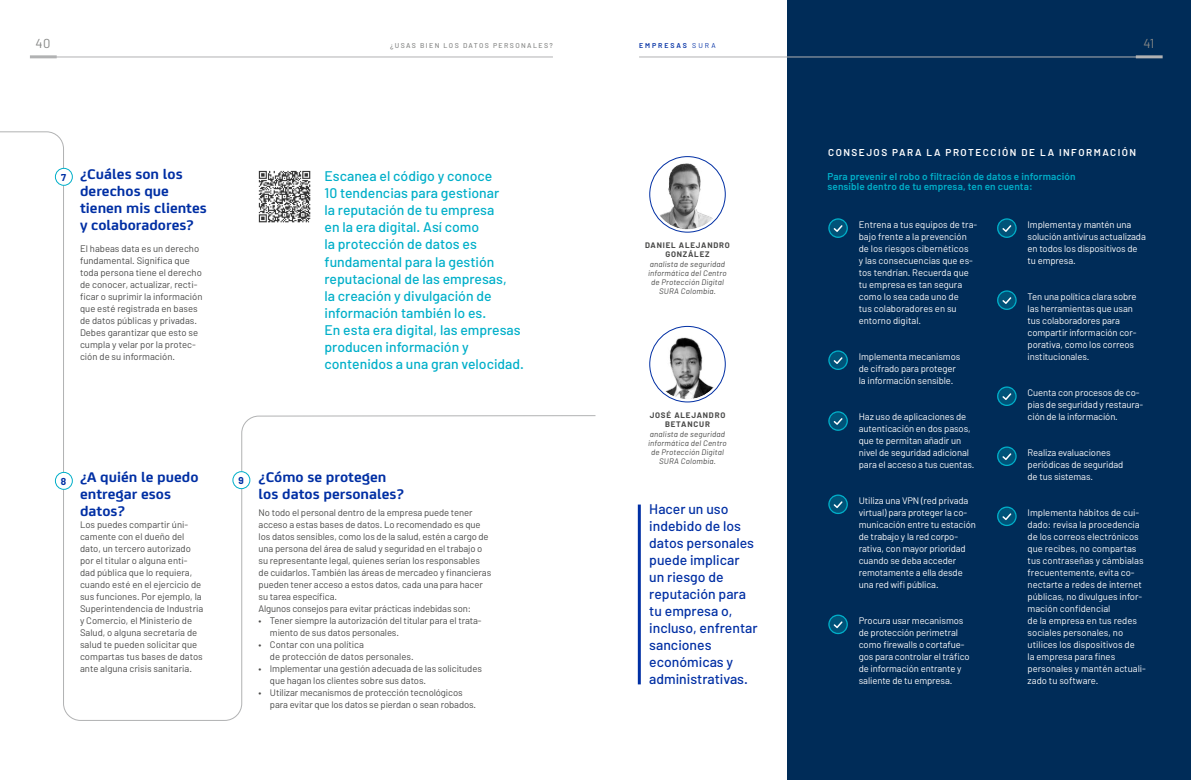
<style>
.page{position:relative;width:1191px;height:780px;background:#fff}
.page>*{position:absolute;margin:0;border:0;box-sizing:border-box;transform-origin:0 0}
.t1{font:700 15px/17px "FS Joey";color:#002fa4;scale:1.09 1}
.t2{font:500 14px/17px "Barlow";color:#00afc9}
.t3{font:500 14px/17px "Barlow";color:#002fa4}
.t4{font:13px "Barlow";color:#868786}
.t5{font:600 10px/10.5px "Barlow";letter-spacing:.01em;color:#00afc9}
.t6{font:600 10px "Barlow";letter-spacing:.15em;color:#fff}
.t7{font:700 10px "Barlow";color:#002fa4}
.t8{font:9.5px/12px "Barlow";letter-spacing:-.01em;color:#fff}
.t9{font:9.5px/12px "Barlow";letter-spacing:-.01em;color:#484847}
.t10{font:italic 8px/9px "Barlow";letter-spacing:.02em;color:#484847;text-align:center}
.t11{font:700 8px/9px "Barlow";letter-spacing:.1em;color:#484847;text-align:center}
.t12{font:500 7px "Barlow";letter-spacing:.2em;color:#868786}
.t13{font:600 7px "Barlow";letter-spacing:.28em;color:#002fa4}
.s1{font-weight:400}
</style>
<div class="page">
<div style="left:787px;top:0;width:404px;height:780px;background:#002c58"></div>
<hr style="left:30px;top:57px;width:523px;height:1px;background:#b1b2b3">
<hr style="left:639px;top:57px;width:522px;height:1px;background:#b1b2b3">
<hr style="left:30px;top:55px;width:27px;height:3px;background:#b1b2b3">
<hr style="left:1135px;top:55px;width:27px;height:3px;background:#b1b2b3">
<img style="left:652px;top:329px;width:70px;height:70px;border-radius:35px">
<div style="left:649px;top:326px;width:77px;height:76px;border:3px solid #fff;border-radius:50%"></div>
<div style="left:649px;top:326px;width:76px;height:76px;border:1px solid #002fa4;border-radius:50%"></div>
<img style="left:653px;top:160px;width:65px;height:69px">
<div style="left:649px;top:156px;width:77px;height:77px;border:3px solid #fff;border-radius:50%"></div>
<div style="left:649px;top:156px;width:76px;height:76px;border:1px solid #002fa4;border-radius:50%"></div>
<svg style="left:0;top:131px;width:596px;height:589px"></svg>
<div style="left:55px;top:168px;width:17px;height:17px;background:#fff;border-radius:50%"></div>
<div style="left:55px;top:168px;width:18px;height:17px;border:1px solid #00afc9;border-radius:50%"></div>
<div style="left:55px;top:472px;width:17px;height:17px;background:#fff;border-radius:50%"></div>
<div style="left:55px;top:472px;width:18px;height:17px;border:1px solid #00afc9;border-radius:50%"></div>
<div style="left:233px;top:471px;width:17px;height:17px;background:#fff;border-radius:50%"></div>
<div style="left:233px;top:471px;width:17px;height:18px;border:1px solid #00afc9;border-radius:50%"></div>
<hr style="left:638px;top:504px;width:3px;height:180px;background:#002fa4">
<svg style="left:828px;top:218px;width:20px;height:20px"></svg>
<svg style="left:828px;top:350px;width:20px;height:20px"></svg>
<svg style="left:828px;top:411px;width:20px;height:20px"></svg>
<svg style="left:828px;top:494px;width:20px;height:20px"></svg>
<svg style="left:828px;top:614px;width:20px;height:20px"></svg>
<svg style="left:997px;top:218px;width:19px;height:20px"></svg>
<svg style="left:997px;top:290px;width:19px;height:20px"></svg>
<svg style="left:997px;top:386px;width:19px;height:20px"></svg>
<svg style="left:997px;top:446px;width:19px;height:20px"></svg>
<svg style="left:997px;top:506px;width:19px;height:20px"></svg>
<img style="left:258px;top:170px;width:53px;height:53px">
<h3 class="t4" style="left:36px;top:35px;width:16px">40</h3>
<p class="t12" style="left:390px;top:41px;width:164px">¿USAS BIEN LOS DATOS PERSONALES?</p>
<p class="t13" style="left:639px;top:41px;width:78px">EMPRESAS <span class="s1">SURA</span></p>
<h3 class="t4" style="left:1143px;top:35px;width:12px">41</h3>
<p class="t7" style="left:61px;top:171px;width:6px">7</p>
<h1 class="t1" style="left:80px;top:165px;width:118px">¿Cuáles son los derechos que tienen mis clientes y colaboradores?</h1>
<p class="t9" style="left:80px;top:242px;width:124px">El habeas data es un derecho fundamental. Significa que toda persona tiene el derecho de conocer, actualizar, recti&shy;ficar o suprimir la información que esté registrada en bases de datos públicas y privadas.<br>Debes garantizar que esto se cumpla y velar por la protec&shy;ción de su información.</p>
<p class="t2" style="left:324px;top:168px;width:201px">Escanea el código y conoce<br>10 tendencias para gestionar<br>la reputación de tu empresa<br>en la era digital. Así como<br>la protección de datos es fundamental para la gestión reputacional de las empresas,<br>la creación y divulgación de información también lo es.<br>En esta era digital, las empresas producen información y contenidos a una gran velocidad.</p>
<h1 class="t1" style="left:80px;top:467px;width:110px">¿A quién le puedo entregar esos datos?</h1>
<p class="t9" style="left:80px;top:518px;width:125px">Los puedes compartir úni&shy;camente con el dueño del dato, un tercero autorizado por el titular o alguna enti&shy;dad pública que lo requiera, cuando esté en el ejercicio de sus funciones. Por ejemplo, la<br>Superintendencia de Industria y Comercio, el Ministerio de<br>Salud, o alguna secretaría de salud te pueden solicitar que compartas tus bases de datos ante alguna crisis sanitaria.</p>
<p class="t7" style="left:61px;top:475px;width:7px">8</p>
<p class="t7" style="left:238px;top:474px;width:7px">9</p>
<h1 class="t1" style="left:259px;top:467px;width:135px">¿Cómo se protegen los datos personales?</h1>
<p class="t9" style="left:259px;top:506px;width:234px">No todo el personal dentro de la empresa puede tener acceso a estas bases de datos. Lo recomendado es que los datos sensibles, como los de la salud, estén a cargo de una persona del área de salud y seguridad en el trabajo o su representante legal, quienes serían los responsables de cuidarlos. También las áreas de mercadeo y financieras pueden tener acceso a estos datos, cada una para hacer su tarea específica.<br>Algunos consejos para evitar prácticas indebidas son:</p>
<p class="t9" style="left:270px;top:614px;width:213px;text-indent:-11px">• Tener siempre la autorización del titular para el trata&shy;miento de sus datos personales.</p>
<p class="t9" style="left:270px;top:638px;width:145px;text-indent:-11px">• Contar con una política<br>de protección de datos personales.</p>
<p class="t9" style="left:270px;top:662px;width:213px;text-indent:-11px">• Implementar una gestión adecuada de las solicitudes que hagan los clientes sobre sus datos.</p>
<p class="t9" style="left:270px;top:686px;width:208px;text-indent:-11px">• Utilizar mecanismos de protección tecnológicos para evitar que los datos se pierdan o sean robados.</p>
<p class="t11" style="left:645px;top:240px;width:86px">DANIEL ALEJANDRO<br>GONZÁLEZ</p>
<p class="t10" style="left:648px;top:259px;width:80px">analista de seguridad informática del Centro de Protección Digital<br>SURA Colombia.</p>
<p class="t11" style="left:649px;top:410px;width:77px">JOSÉ ALEJANDRO<br>BETANCUR</p>
<p class="t10" style="left:648px;top:429px;width:80px">analista de seguridad informática del Centro de Protección Digital<br>SURA Colombia.</p>
<h2 class="t3" style="left:649px;top:500px;width:110px">Hacer un uso indebido de los datos personales puede implicar un riesgo de reputación para tu empresa o, incluso, enfrentar sanciones económicas y administrativas.</h2>
<p class="t6" style="left:828px;top:146px;width:310px">CONSEJOS PARA LA PROTECCIÓN DE LA INFORMACIÓN</p>
<p class="t5" style="left:827px;top:171px;width:250px">Para prevenir el robo o filtración de datos e información sensible dentro de tu empresa, ten en cuenta:</p>
<p class="t8" style="left:1027px;top:218px;width:120px">Implementa y mantén una solución antivirus actualizada en todos los dispositivos de tu empresa.</p>
<p class="t8" style="left:1027px;top:290px;width:111px">Ten una política clara sobre las herramientas que usan tus colaboradores para compartir información cor&shy;porativa, como los correos institucionales.</p>
<p class="t8" style="left:1027px;top:386px;width:117px">Cuenta con procesos de co&shy;pias de seguridad y restaura&shy;ción de la información.</p>
<p class="t8" style="left:1027px;top:446px;width:97px">Realiza evaluaciones periódicas de seguridad de tus sistemas.</p>
<p class="t8" style="left:1027px;top:506px;width:120px">Implementa hábitos de cui&shy;dado: revisa la procedencia de los correos electrónicos que recibes, no compartas tus contraseñas y cámbialas frecuentemente, evita co&shy;nectarte a redes de internet públicas, no divulgues infor&shy;mación confidencial<br>de la empresa en tus redes sociales personales, no utilices los dispositivos de<br>la empresa para fines personales y mantén actuali&shy;zado tu software.</p>
<p class="t8" style="left:858px;top:218px;width:120px">Entrena a tus equipos de tra&shy;bajo frente a la prevención de los riesgos cibernéticos<br>y las consecuencias que es&shy;tos tendrían. Recuerda que tu empresa es tan segura como lo sea cada uno de<br>tus colaboradores en su entorno digital.</p>
<p class="t8" style="left:858px;top:350px;width:103px">Implementa mecanismos de cifrado para proteger la información sensible.</p>
<p class="t8" style="left:858px;top:410px;width:117px">Haz uso de aplicaciones de autenticación en dos pasos, que te permitan añadir un nivel de seguridad adicional para el acceso a tus cuentas.</p>
<p class="t8" style="left:858px;top:494px;width:119px">Utiliza una VPN (red privada virtual) para proteger la co&shy;municación entre tu estación de trabajo y la red corpo&shy;rativa, con mayor prioridad cuando se deba acceder remotamente a ella desde una red wifi pública.</p>
<p class="t8" style="left:858px;top:614px;width:112px">Procura usar mecanismos de protección perimetral como firewalls o cortafue&shy;gos para controlar el tráfico de información entrante y saliente de tu empresa.</p>
</div>
